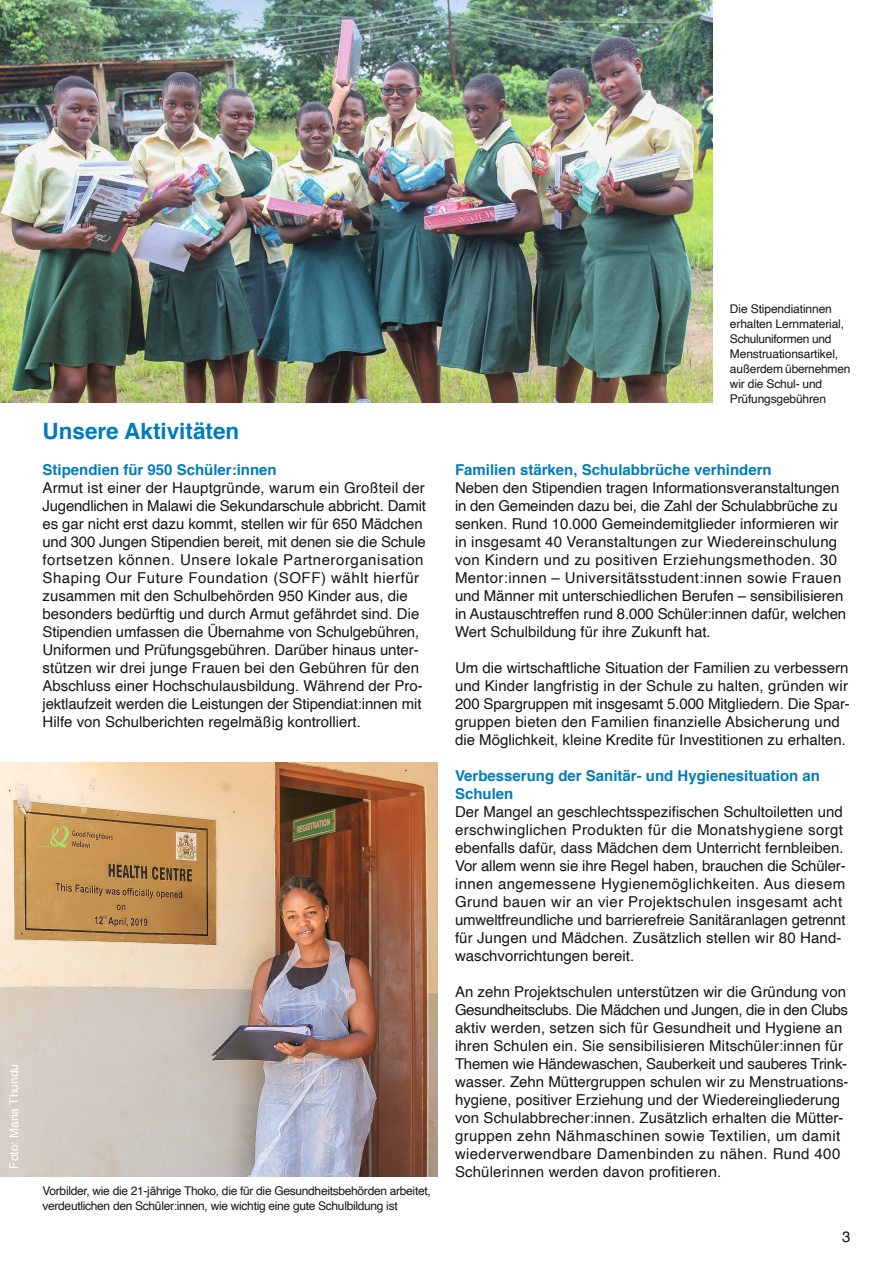
<style>
.page{position:relative;width:893px;height:1263px;background:#fff}
.page>*{position:absolute;margin:0;border:0;box-sizing:border-box;transform-origin:0 0}
.t1{font:700 22.5px "Helvetica";color:#007cbd}
.t2{font:15px/18px "Helvetica";color:#151616}
.t3{font:700 15px/18px "Helvetica";color:#007cbd}
.t4{font:12px/15px "Helvetica";letter-spacing:-.025em;color:#151616}
.t5{font:12px "Helvetica";color:#fff}
</style>
<div class="page">
<img style="left:0;top:763px;width:438px;height:413px">
<img style="left:0;top:0;width:713px;height:403px">
<h1 class="t1" style="left:43px;top:412px;width:198px">Unsere Aktivitäten</h1>
<p class="t3" style="left:43px;top:460px;width:236px">Stipendien für 950 Schüler:innen</p>
<p class="t2" style="left:43px;top:479px;width:385px">Armut ist einer der Hauptgründe, warum ein Großteil der Jugendlichen in Malawi die Sekundarschule abbricht. Damit es gar nicht erst dazu kommt, stellen wir für 650 Mädchen und 300 Jungen Stipendien bereit, mit denen sie die Schule fortsetzen können. Unsere lokale Partnerorganisation Shaping Our Future Foundation (SOFF) wählt hierfür zusammen mit den Schulbehörden 950 Kinder aus, die besonders bedürftig und durch Armut gefährdet sind. Die Stipendien umfassen die Übernahme von Schulgebühren, Uniformen und Prüfungsgebühren. Darüber hinaus unter&shy;stützen wir drei junge Frauen bei den Gebühren für den Abschluss einer Hochschulausbildung. Während der Pro&shy;jektlaufzeit werden die Leistungen der Stipendiat:innen mit Hilfe von Schulberichten regelmäßig kontrolliert.</p>
<p class="t5" style="left:5px;top:1168px;width:106px;rotate:-90deg">Foto: Maria Thundu</p>
<p class="t4" style="left:43px;top:1183px;width:390px">Vorbilder, wie die 21-jährige Thoko, die für die Gesundheitsbehörden arbeitet, verdeutlichen den Schüler:innen, wie wichtig eine gute Schulbildung ist</p>
<p class="t4" style="left:730px;top:301px;width:122px">Die Stipendiatinnen erhalten Lernmaterial,<br>Schuluniformen und<br>Menstruationsartikel, außerdem übernehmen wir die Schul- und<br>Prüfungsgebühren</p>
<p class="t3" style="left:455px;top:460px;width:318px">Familien stärken, Schulabbrüche verhindern</p>
<p class="t2" style="left:455px;top:479px;width:393px">Neben den Stipendien tragen Informationsveranstaltungen in den Gemeinden dazu bei, die Zahl der Schulabbrüche zu senken. Rund 10.000 Gemeindemitglieder informieren wir in insgesamt 40 Veranstaltungen zur Wiedereinschulung von Kindern und zu positiven Erziehungsmethoden. 30<br>Mentor:innen – Universitätsstudent:innen sowie Frauen und Männer mit unterschiedlichen Berufen – sensibilisieren in Austauschtreffen rund 8.000 Schüler:innen dafür, welchen Wert Schulbildung für ihre Zukunft hat.</p>
<p class="t2" style="left:455px;top:659px;width:396px">Um die wirtschaftliche Situation der Familien zu verbessern und Kinder langfristig in der Schule zu halten, gründen wir 200 Spargruppen mit insgesamt 5.000 Mitgliedern. Die Spar&shy;gruppen bieten den Familien finanzielle Absicherung und die Möglichkeit, kleine Kredite für Investitionen zu erhalten.</p>
<p class="t3" style="left:455px;top:766px;width:367px">Verbesserung der Sanitär- und Hygienesituation an<br>Schulen</p>
<p class="t2" style="left:455px;top:803px;width:392px">Der Mangel an geschlechtsspezifischen Schultoiletten und erschwinglichen Produkten für die Monatshygiene sorgt ebenfalls dafür, dass Mädchen dem Unterricht fernbleiben.<br>Vor allem wenn sie ihre Regel haben, brauchen die Schüler&shy;innen angemessene Hygienemöglichkeiten. Aus diesem Grund bauen wir an vier Projektschulen insgesamt acht umweltfreundliche und barrierefreie Sanitäranlagen getrennt für Jungen und Mädchen. Zusätzlich stellen wir 80 Hand&shy;waschvorrichtungen bereit.</p>
<p class="t2" style="left:455px;top:983px;width:395px">An zehn Projektschulen unterstützen wir die Gründung von Gesundheitsclubs. Die Mädchen und Jungen, die in den Clubs aktiv werden, setzen sich für Gesundheit und Hygiene an ihren Schulen ein. Sie sensibilisieren Mitschüler:innen für Themen wie Händewaschen, Sauberkeit und sauberes Trink&shy;wasser. Zehn Müttergruppen schulen wir zu Menstruations&shy;hygiene, positiver Erziehung und der Wiedereingliederung von Schulabbrecher:innen. Zusätzlich erhalten die Mütter&shy;gruppen zehn Nähmaschinen sowie Textilien, um damit wiederverwendbare Damenbinden zu nähen. Rund 400<br>Schülerinnen werden davon profitieren.</p>
<p class="t2" style="left:842px;top:1228px;width:10px">3</p>
</div>
